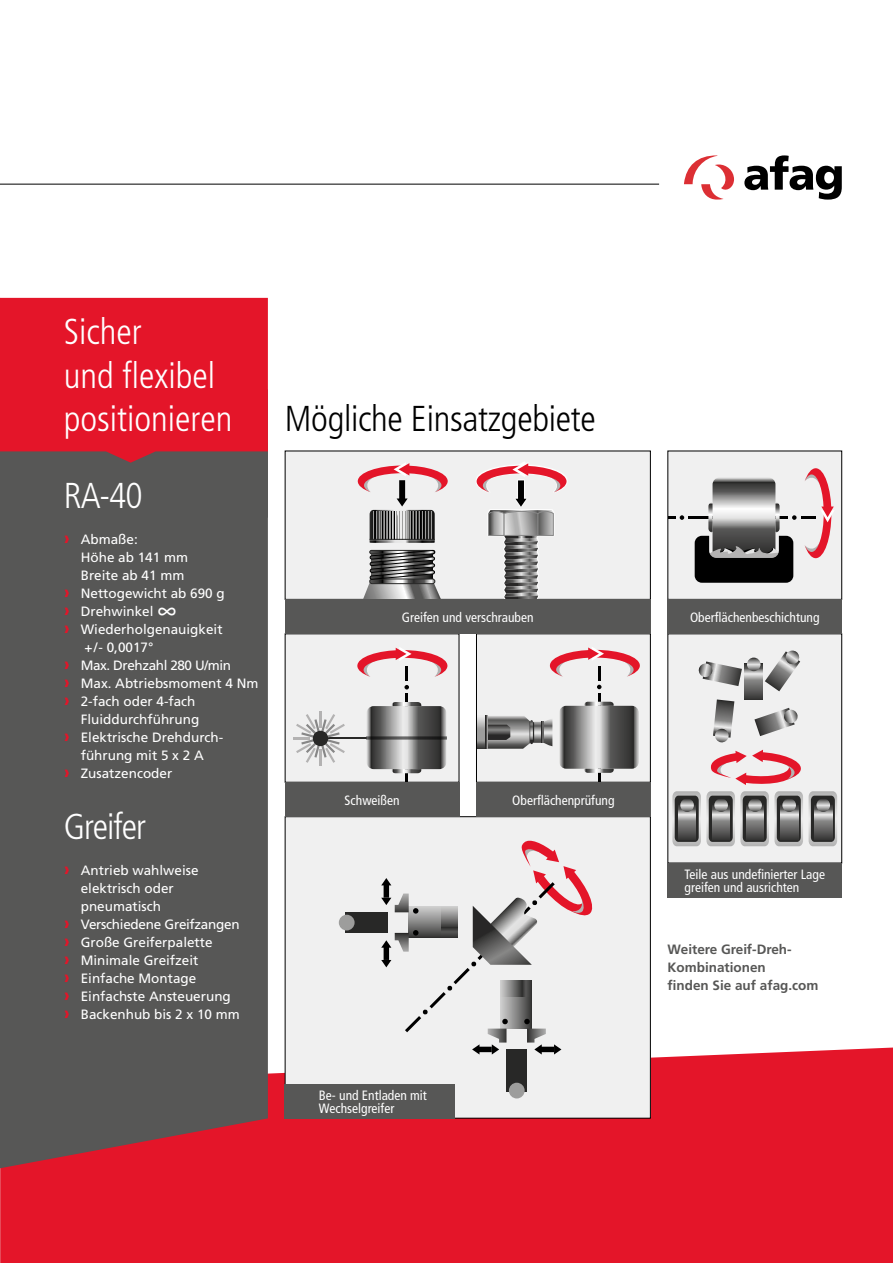
<style>
.page{position:relative;width:893px;height:1263px;background:#fff}
.page>*{position:absolute;margin:0;border:0;box-sizing:border-box;transform-origin:0 0}
.t1{font:300 condensed 36px "Frutiger LT Pro";color:#fff}
.t2{font:300 condensed 36px "Frutiger LT Pro";letter-spacing:-.01em;color:#000}
.t3{font:300 condensed 36px "Frutiger LT Pro";letter-spacing:-.03em;color:#fff}
.t4{font:13.5px "Frutiger LT Pro";color:#fff}
.t5{font:condensed 13.5px/13.5px "Frutiger LT Pro";color:#fff}
.t6{font:700 13.5px "Frutiger LT Pro";color:#575756}
.t7{font:13.5px "Frutiger LT Pro";letter-spacing:-.02em;color:#fff}
.t8{font:13.5px "Frutiger LT Pro";letter-spacing:-.03em;color:#fff}
.s1{font-weight:900;font-stretch:condensed;font-size:18px;color:#e41529}
.s2{font-size:25.5px}
</style>
<div class="page">
<div style="left:0;top:1047px;width:893px;height:216px;background:#e41529"></div>
<div style="left:285px;top:451px;width:365px;height:148px;background:#f0f0f0"></div>
<svg style="left:667px;top:450px;width:176px;height:151px"></svg>
<div style="left:668px;top:451px;width:174px;height:148px;background:#f0f0f0"></div>
<hr style="left:801px;top:516px;width:14px;height:3px;background:#000">
<hr style="left:689px;top:516px;width:99px;height:3px;background:#000">
<svg style="left:805px;top:468px;width:29px;height:90px"></svg>
<svg style="left:670px;top:515px;width:14px;height:5px"></svg>
<svg style="left:695px;top:478px;width:102px;height:105px"></svg>
<svg style="left:358px;top:550px;width:89px;height:50px"></svg>
<svg style="left:358px;top:463px;width:90px;height:80px"></svg>
<div style="left:475px;top:461px;width:93px;height:154px;background:#f0f0f0"></div>
<svg style="left:476px;top:462px;width:91px;height:138px"></svg>
<div style="left:476px;top:634px;width:174px;height:148px;background:#f0f0f0"></div>
<hr style="left:598px;top:693px;width:2px;height:89px;background:#000">
<svg style="left:478px;top:716px;width:8px;height:33px"></svg>
<hr style="left:486px;top:716px;width:2px;height:33px;background:#4f4f4e">
<svg style="left:559px;top:702px;width:80px;height:71px;background:#878686"></svg>
<svg style="left:487px;top:716px;width:65px;height:33px;background:#8a8a89"></svg>
<svg style="left:530px;top:720px;width:3px;height:24px"></svg>
<svg style="left:550px;top:647px;width:90px;height:42px"></svg>
<div style="left:476px;top:634px;width:175px;height:148px;border:1px solid #000"></div>
<div style="left:285px;top:634px;width:174px;height:148px;background:#f0f0f0"></div>
<hr style="left:320px;top:738px;width:46px;height:1px;background:#282827">
<hr style="left:405px;top:666px;width:3px;height:14px;background:#000">
<hr style="left:405px;top:694px;width:3px;height:88px;background:#000">
<svg style="left:357px;top:647px;width:91px;height:30px"></svg>
<svg style="left:367px;top:702px;width:79px;height:71px;background:#868585"></svg>
<svg style="left:366px;top:736px;width:81px;height:4px"></svg>
<hr style="left:366px;top:737px;width:81px;height:2px;background:#000">
<svg style="left:404px;top:685px;width:5px;height:4px"></svg>
<hr style="left:319px;top:750px;width:3px;height:16px;background:#b3b2b2">
<hr style="left:319px;top:711px;width:3px;height:16px;background:#b3b2b2">
<svg style="left:293px;top:714px;width:52px;height:49px"></svg>
<div style="left:313px;top:731px;width:15px;height:15px;background:#282827;border-radius:50%"></div>
<div style="left:668px;top:634px;width:174px;height:229px;background:#f0f0f0"></div>
<svg style="left:809px;top:791px;width:28px;height:55px"></svg>
<svg style="left:814px;top:804px;width:18px;height:36px"></svg>
<svg style="left:816px;top:798px;width:14px;height:14px"></svg>
<svg style="left:745px;top:691px;width:18px;height:9px"></svg>
<svg style="left:713px;top:699px;width:21px;height:44px"></svg>
<svg style="left:754px;top:708px;width:44px;height:28px"></svg>
<svg style="left:698px;top:651px;width:102px;height:40px"></svg>
<svg style="left:672px;top:750px;width:131px;height:96px"></svg>
<div style="left:285px;top:817px;width:365px;height:301px;background:#f0f0f0"></div>
<div style="left:345px;top:912px;width:43px;height:21px;background:#282827"></div>
<div style="left:339px;top:915px;width:16px;height:15px;background:#9d9d9c;border-radius:50%"></div>
<div style="left:507px;top:1049px;width:20px;height:43px;background:#282827"></div>
<div style="left:509px;top:1083px;width:16px;height:15px;background:#9d9d9c;border-radius:50%"></div>
<svg style="left:381px;top:840px;width:212px;height:214px"></svg>
<hr style="left:0;top:184px;width:659px;height:1px;background:#000">
<svg style="left:684px;top:155px;width:50px;height:45px"></svg>
<svg style="left:744px;top:155px;width:98px;height:45px"></svg>
<div style="left:0;top:536px;width:268px;height:632px;background:#575756"></div>
<svg style="left:0;top:298px;width:268px;height:238px;background:#b22c38"></svg>
<div style="left:285px;top:782px;width:174px;height:34px;background:#575756"></div>
<div style="left:668px;top:600px;width:174px;height:34px;background:#575756"></div>
<div style="left:476px;top:782px;width:175px;height:34px;background:#575756"></div>
<div style="left:668px;top:863px;width:174px;height:34px;background:#575756"></div>
<div style="left:285px;top:600px;width:366px;height:34px;background:#575756"></div>
<div style="left:285px;top:1084px;width:170px;height:34px;background:#575756"></div>
<p class="t1" style="left:64px;top:311px;width:80px">Sicher</p>
<p class="t1" style="left:64px;top:354px;width:153px">und flexibel</p>
<p class="t1" style="left:64px;top:398px;width:170px">positionieren</p>
<p class="t1" style="left:64px;top:474px;width:80px">RA-40</p>
<p class="t4" style="left:64px;top:531px;width:76px"><span class="s1">›</span> Abmaße:</p>
<p class="t4" style="left:81px;top:549px;width:109px">Höhe ab 141 mm</p>
<p class="t4" style="left:81px;top:567px;width:105px">Breite ab 41 mm</p>
<p class="t4" style="left:64px;top:585px;width:163px"><span class="s1">›</span> Nettogewicht ab 690 g</p>
<p class="t4" style="left:64px;top:603px;width:115px"><span class="s1">›</span> Drehwinkel <span class="s2">∞</span></p>
<p class="t4" style="left:64px;top:621px;width:160px"><span class="s1">›</span> Wiederholgenauigkeit</p>
<p class="t4" style="left:85px;top:639px;width:70px">+ / - 0,0017°</p>
<p class="t8" style="left:64px;top:657px;width:169px"><span class="s1">›</span> Max. Drehzahl 280 U/min</p>
<p class="t4" style="left:64px;top:675px;width:196px"><span class="s1">›</span> Max. Abtriebsmoment 4 Nm</p>
<p class="t4" style="left:64px;top:693px;width:133px"><span class="s1">›</span> 2-fach oder 4-fach</p>
<p class="t4" style="left:81px;top:711px;width:120px">Fluiddurchführung</p>
<p class="t4" style="left:64px;top:729px;width:161px"><span class="s1">›</span> Elektrische Drehdurch-</p>
<p class="t4" style="left:81px;top:747px;width:125px">führung mit 5 x 2 A</p>
<p class="t4" style="left:64px;top:765px;width:110px"><span class="s1">›</span> Zusatzencoder</p>
<p class="t3" style="left:64px;top:806px;width:84px">Greifer</p>
<p class="t4" style="left:64px;top:862px;width:136px"><span class="s1">›</span> Antrieb wahlweise</p>
<p class="t4" style="left:81px;top:880px;width:95px">elektrisch oder</p>
<p class="t4" style="left:81px;top:898px;width:82px">pneumatisch</p>
<p class="t7" style="left:64px;top:916px;width:177px"><span class="s1">›</span> Verschiedene Greifzangen</p>
<p class="t4" style="left:64px;top:934px;width:150px"><span class="s1">›</span> Große Greiferpalette</p>
<p class="t4" style="left:64px;top:952px;width:136px"><span class="s1">›</span> Minimale Greifzeit</p>
<p class="t4" style="left:64px;top:970px;width:134px"><span class="s1">›</span> Einfache Montage</p>
<p class="t4" style="left:64px;top:988px;width:169px"><span class="s1">›</span> Einfachste Ansteuerung</p>
<p class="t4" style="left:64px;top:1006px;width:178px"><span class="s1">›</span> Backenhub bis 2 x 10 mm</p>
<p class="t2" style="left:285px;top:398px;width:313px">Mögliche Einsatzgebiete</p>
<p class="t5" style="left:402px;top:610px;width:133px">Greifen und verschrauben</p>
<p class="t5" style="left:345px;top:793px;width:56px">Schweißen</p>
<p class="t5" style="left:512px;top:793px;width:104px">Oberflächenprüfung</p>
<p class="t5" style="left:319px;top:1088px;width:109px">Be- und Entladen mit</p>
<p class="t5" style="left:319px;top:1102px;width:77px">Wechselgreifer</p>
<p class="t5" style="left:690px;top:610px;width:131px">Oberflächenbeschichtung</p>
<p class="t5" style="left:685px;top:867px;width:142px">Teile aus undefinierter Lage greifen und ausrichten</p>
<p class="t6" style="left:668px;top:941px;width:126px">Weitere Greif-Dreh-</p>
<p class="t6" style="left:668px;top:959px;width:100px">Kombinationen</p>
<p class="t6" style="left:668px;top:977px;width:152px">finden Sie auf afag.com</p>
</div>
